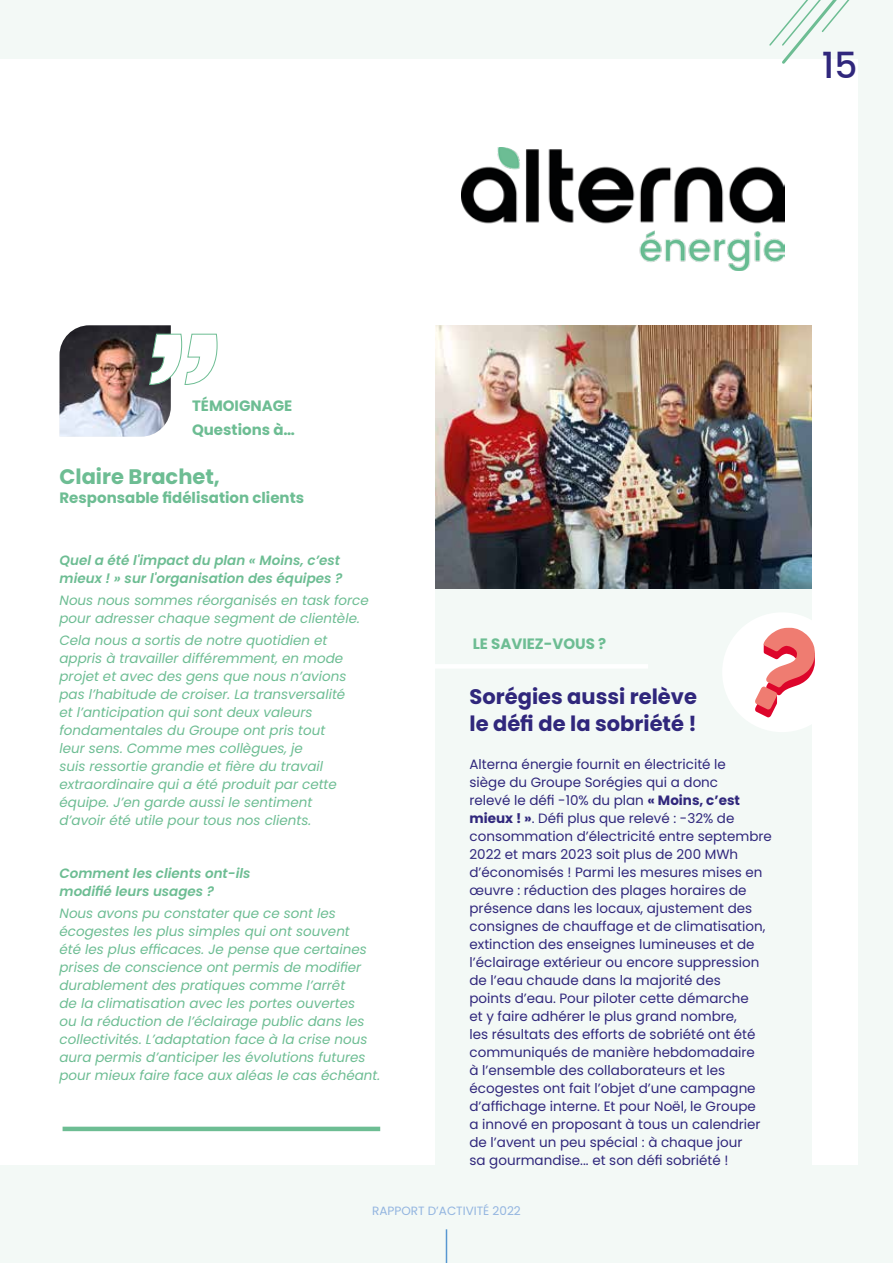
<style>
.page{position:relative;width:893px;height:1263px;background:#f3f9f6}
.page>*{position:absolute;margin:0;border:0;box-sizing:border-box;transform-origin:0 0}
.t1{font:500 36px "Poppins";color:#30277c}
.t2{font:700 21px/27px "Poppins";color:#30277c}
.t3{font:700 21px "Poppins";color:#6dbd93}
.t4{font:700 15px/23.7px "Poppins";color:#6dbd93}
.t5{font:italic 13.5px/18px "Poppins";color:#6dbd93}
.t6{font:13.5px/18px "Poppins";color:#30277c}
.t7{font:italic 600 13.5px/18px "Poppins";color:#6dbd93}
.t8{font:12px "Poppins";color:#93b5e0}
.s1{font-weight:700}
</style>
<div class="page">
<div style="left:0;top:60px;width:857px;height:1105px;background:#fff"></div>
<img style="left:435px;top:325px;width:377px;height:264px">
<div style="left:435px;top:589px;width:377px;height:585px;background:#f3f9f6"></div>
<img style="left:462px;top:147px;width:322px;height:124px">
<hr style="left:446px;top:1229px;width:1px;height:34px;background:#5797d1">
<svg style="left:768px;top:0;width:90px;height:67px"></svg>
<hr style="left:63px;top:1127px;width:317px;height:4px;background:#6dbd93">
<img style="left:60px;top:325px;width:158px;height:112px">
<div style="left:722px;top:612px;width:120px;height:120px;background:#fff;border-radius:50%"></div>
<svg style="left:755px;top:627px;width:60px;height:90px"></svg>
<div style="left:404px;top:664px;width:244px;height:5px;background:#fff"></div>
<h1 class="t1" style="left:822px;top:45px;width:37px">15</h1>
<p class="t4" style="left:192px;top:394px;width:104px">TÉMOIGNAGE<br>Questions à…</p>
<h2 class="t3" style="left:60px;top:464px;width:162px">Claire Brachet,</h2>
<p class="t4" style="left:60px;top:486px;width:246px">Responsable fidélisation clients</p>
<p class="t7" style="left:60px;top:551px;width:284px">Quel a été l'impact du plan « Moins, c’est mieux ! » sur l'organisation des équipes ?</p>
<p class="t5" style="left:60px;top:591px;width:311px">Nous nous sommes réorganisés en task force pour adresser chaque segment de clientèle.</p>
<p class="t5" style="left:60px;top:631px;width:288px">Cela nous a sortis de notre quotidien et appris à travailler différemment, en mode projet et avec des gens que nous n’avions pas l’habitude de croiser. La transversalité et l’anticipation qui sont deux valeurs fondamentales du Groupe ont pris tout leur sens. Comme mes collègues, je<br>suis ressortie grandie et fière du travail extraordinaire qui a été produit par cette équipe. J’en garde aussi le sentiment d’avoir été utile pour tous nos clients.</p>
<p class="t7" style="left:60px;top:864px;width:193px">Comment les clients ont-ils modifié leurs usages ?</p>
<p class="t5" style="left:60px;top:905px;width:322px">Nous avons pu constater que ce sont les écogestes les plus simples qui ont souvent<br>été les plus efficaces. Je pense que certaines prises de conscience ont permis de modifier durablement des pratiques comme l’arrêt<br>de la climatisation avec les portes ouvertes<br>ou la réduction de l’éclairage public dans les collectivités. L’adaptation face à la crise nous aura permis d’anticiper les évolutions futures pour mieux faire face aux aléas le cas échéant.</p>
<p class="t4" style="left:473px;top:632px;width:135px">LE SAVIEZ-VOUS ?</p>
<h2 class="t2" style="left:469px;top:683px;width:229px">Sorégies aussi relève le défi de la sobriété !</h2>
<p class="t6" style="left:469px;top:755px;width:304px">Alterna énergie fournit en électricité le<br>siège du Groupe Sorégies qui a donc<br>relevé le défi -10% du plan <span class="s1">« Moins, c’est mieux ! »</span>. Défi plus que relevé : -32% de consommation d’électricité entre septembre 2022 et mars 2023 soit plus de 200 MWh d’économisés ! Parmi les mesures mises en œuvre : réduction des plages horaires de présence dans les locaux, ajustement des consignes de chauffage et de climatisation, extinction des enseignes lumineuses et de l’éclairage extérieur ou encore suppression de l’eau chaude dans la majorité des<br>points d’eau. Pour piloter cette démarche<br>et y faire adhérer le plus grand nombre,<br>les résultats des efforts de sobriété ont été communiqués de manière hebdomadaire<br>à l’ensemble des collaborateurs et les écogestes ont fait l’objet d’une campagne d’affichage interne. Et pour Noël, le Groupe<br>a innové en proposant à tous un calendrier de l’avent un peu spécial : à chaque jour<br>sa gourmandise... et son défi sobriété !</p>
<p class="t8" style="left:372px;top:1204px;width:150px">RAPPORT D’ACTIVITÉ 2022</p>
</div>
